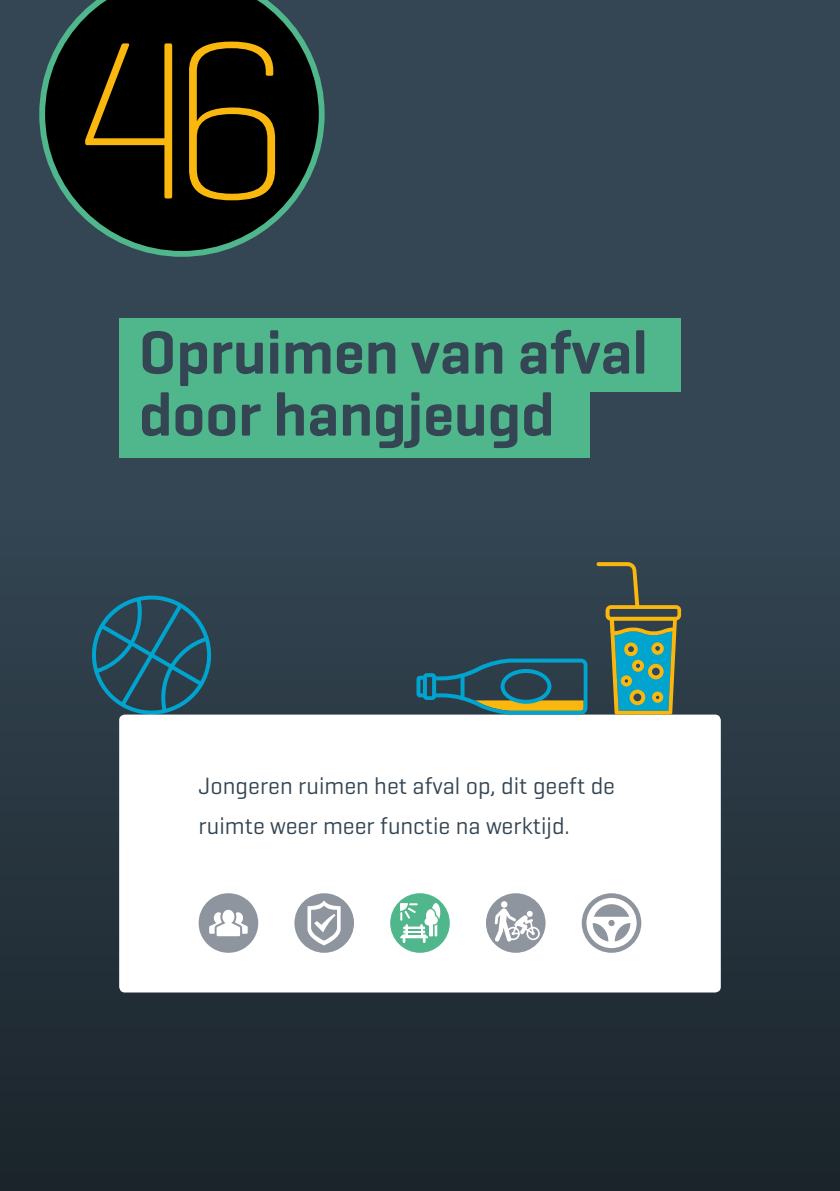
<style>
.page{position:relative;width:840px;height:1191px;background:#fff}
.page>*{position:absolute;margin:0;border:0;box-sizing:border-box;transform-origin:0 0}
.t1{font:200 228px "Geogrotesque";color:#fab70e}
.t2{font:600 62px/62px "Geogrotesque";color:#344653}
.t3{font:24px/39.6px "Geogrotesque";color:#344653}
</style>
<div class="page">
<div style="left:0;top:0;width:839px;height:1191px;background:#344653"></div>
<div style="left:0;top:516px;width:839px;height:675px;background:linear-gradient(to bottom,#344653,#1b252b)"></div>
<svg style="left:90px;top:587px;width:123px;height:127px"></svg>
<div style="left:119px;top:714px;width:601px;height:278px;background:#fff;border-radius:6px"></div>
<div style="left:119px;top:384px;width:470px;height:74px;background:#50b68c"></div>
<div style="left:119px;top:318px;width:561px;height:74px;background:#50b68c"></div>
<svg style="left:416px;top:658px;width:171px;height:56px"></svg>
<svg style="left:596px;top:562px;width:85px;height:152px"></svg>
<svg style="left:39px;top:0;width:285px;height:257px"></svg>
<svg style="left:198px;top:893px;width:60px;height:59px"></svg>
<svg style="left:486px;top:893px;width:59px;height:59px"></svg>
<svg style="left:294px;top:893px;width:60px;height:59px"></svg>
<svg style="left:581px;top:893px;width:60px;height:59px"></svg>
<svg style="left:390px;top:893px;width:59px;height:59px"></svg>
<h1 class="t1" style="left:73px;top:-21px;width:220px">46</h1>
<h2 class="t2" style="left:139px;top:321px;width:510px">Opruimen van afval door hangjeugd</h2>
<p class="t3" style="left:198px;top:765px;width:418px">Jongeren ruimen het afval op, dit geeft de ruimte weer meer functie na werktijd.</p>
</div>
